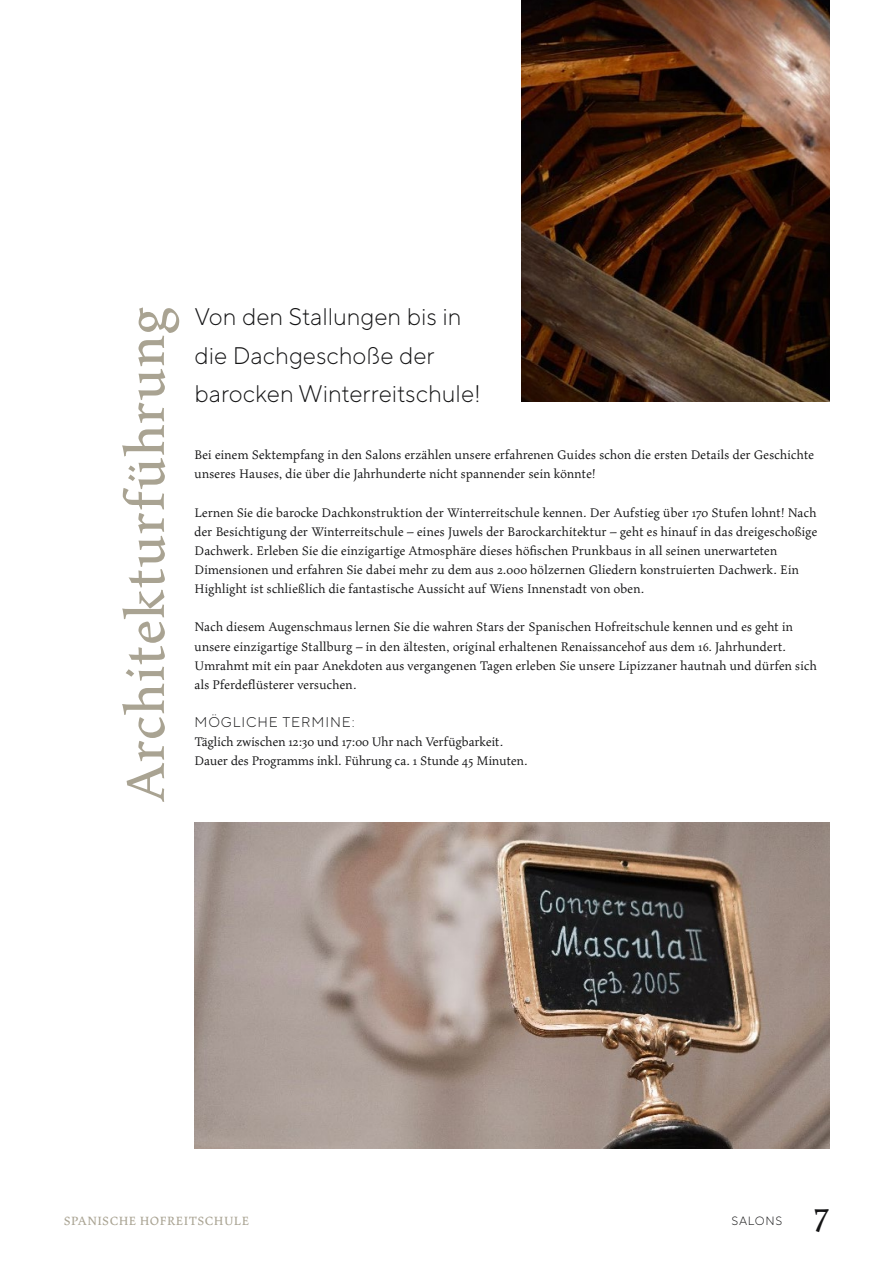
<style>
.page{position:relative;width:893px;height:1263px;background:#fff}
.page>*{position:absolute;margin:0;border:0;box-sizing:border-box;transform-origin:0 0}
.t1{font:60px "Maiola PE";letter-spacing:.02em;color:#a9a392}
.t2{font:37.5px "Maiola PE";color:#141415}
.t3{font:300 24px/38.2px "TT Norms Pro";color:#141415}
.t4{font:14.1px/19.2px "Maiola PE";letter-spacing:.01em;color:#141415}
.t5{font:300 14.1px "TT Norms Pro";letter-spacing:.06em;color:#141415}
.t6{font:13.5px "Maiola PE";letter-spacing:.035em;color:#a9a392}
.t7{font:300 12px "TT Norms Pro";letter-spacing:.06em;color:#141415}
</style>
<div class="page">
<img style="left:195px;top:823px;width:634px;height:325px">
<img style="left:521px;top:0;width:308px;height:402px">
<h1 class="t1" style="left:104px;top:803px;width:498px;rotate:-90deg">Architekturführung</h1>
<h3 class="t3" style="left:195px;top:298px;width:288px">Von den Stallungen bis in die Dachgeschoße der barocken Winterreitschule!</h3>
<p class="t4" style="left:195px;top:445px;width:621px">Bei einem Sektempfang in den Salons erzählen unsere erfahrenen Guides schon die ersten Details der Geschichte unseres Hauses, die über die Jahrhunderte nicht spannender sein könnte!</p>
<p class="t4" style="left:195px;top:502px;width:624px">Lernen Sie die barocke Dachkonstruktion der Winterreitschule kennen. Der Aufstieg über 170 Stufen lohnt! Nach der Besichtigung der Winterreitschule – eines Juwels der Barockarchitektur – geht es hinauf in das dreigeschoßige Dachwerk. Erleben Sie die einzigartige Atmosphäre dieses höfischen Prunkbaus in all seinen unerwarteten Dimensionen und erfahren Sie dabei mehr zu dem aus 2.000 hölzernen Gliedern konstruierten Dachwerk. Ein Highlight ist schließlich die fantastische Aussicht auf Wiens Innenstadt von oben.</p>
<p class="t4" style="left:195px;top:617px;width:624px">Nach diesem Augenschmaus lernen Sie die wahren Stars der Spanischen Hofreitschule kennen und es geht in unsere einzigartige Stallburg – in den ältesten, original erhaltenen Renaissancehof aus dem 16. Jahrhundert.<br>Umrahmt mit ein paar Anekdoten aus vergangenen Tagen erleben Sie unsere Lipizzaner hautnah und dürfen sich als Pferdeflüsterer versuchen.</p>
<p class="t5" style="left:195px;top:712px;width:162px">MÖGLICHE TERMINE:</p>
<p class="t4" style="left:195px;top:732px;width:335px">Täglich zwischen 12:30 und 17:00 Uhr nach Verfügbarkeit.<br>Dauer des Programms inkl. Führung ca. 1 Stunde 45 Minuten.</p>
<p class="t6" style="left:64px;top:1211px;width:187px">SPANISCHE HOFREITSCHULE</p>
<p class="t7" style="left:731px;top:1212px;width:53px">SALONS</p>
<h2 class="t2" style="left:814px;top:1187px;width:17px">7</h2>
</div>
